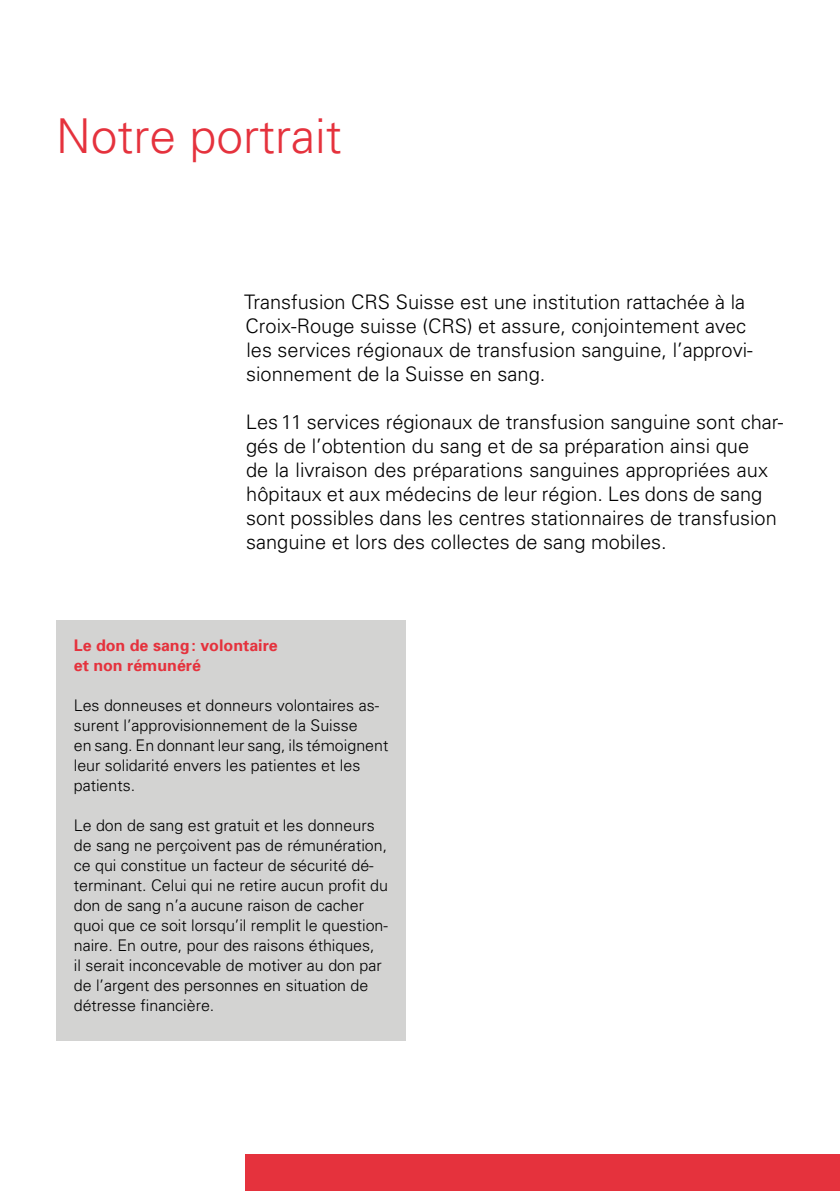
<style>
.page{position:relative;width:840px;height:1191px;background:#fff}
.page>*{position:absolute;margin:0;border:0;box-sizing:border-box;transform-origin:0 0}
.t1{font:300 48px "Univers";color:#e5323d}
.t2{font:300 20px/24px "Univers";color:#000}
.t3{font:300 16px/20px "Univers";color:#000}
.t4{font:700 16px/20px "Univers";color:#e5323d}
</style>
<div class="page">
<div style="left:57px;top:621px;width:348px;height:420px;background:#d3d3d2"></div>
<div style="left:245px;top:1154px;width:594px;height:37px;background:#e5323d"></div>
<h1 class="t1" style="left:56px;top:117px;width:287px">Notre portrait</h1>
<p class="t2" style="left:244px;top:292px;width:510px">Transfusion CRS Suisse est une institution rattachée à la Croix-Rouge suisse (CRS) et assure, conjointement avec les services régionaux de transfusion sanguine, l’approvi&shy;sionnement de la Suisse en sang.</p>
<p class="t2" style="left:246px;top:412px;width:538px">Les 11 services régionaux de transfusion sanguine sont char&shy;gés de l’obtention du sang et de sa préparation ainsi que<br>de la livraison des préparations sanguines appropriées aux hôpitaux et aux médecins de leur région. Les dons de sang sont possibles dans les centres stationnaires de transfusion sanguine et lors des collectes de sang mobiles.</p>
<p class="t4" style="left:74px;top:636px;width:205px">Le don de sang : volontaire et non rémunéré</p>
<p class="t3" style="left:74px;top:696px;width:316px">Les donneuses et donneurs volontaires as&shy;surent l’approvisionnement de la Suisse<br>en sang. En donnant leur sang, ils témoignent leur solidarité envers les patientes et les patients.</p>
<p class="t3" style="left:74px;top:816px;width:315px">Le don de sang est gratuit et les donneurs de sang ne perçoivent pas de rémunération, ce qui constitue un facteur de sécurité dé&shy;terminant. Celui qui ne retire aucun profit du don de sang n’a aucune raison de cacher quoi que ce soit lorsqu’il remplit le question&shy;naire. En outre, pour des raisons éthiques,<br>il serait inconcevable de motiver au don par de l’argent des personnes en situation de détresse financière.</p>
</div>
